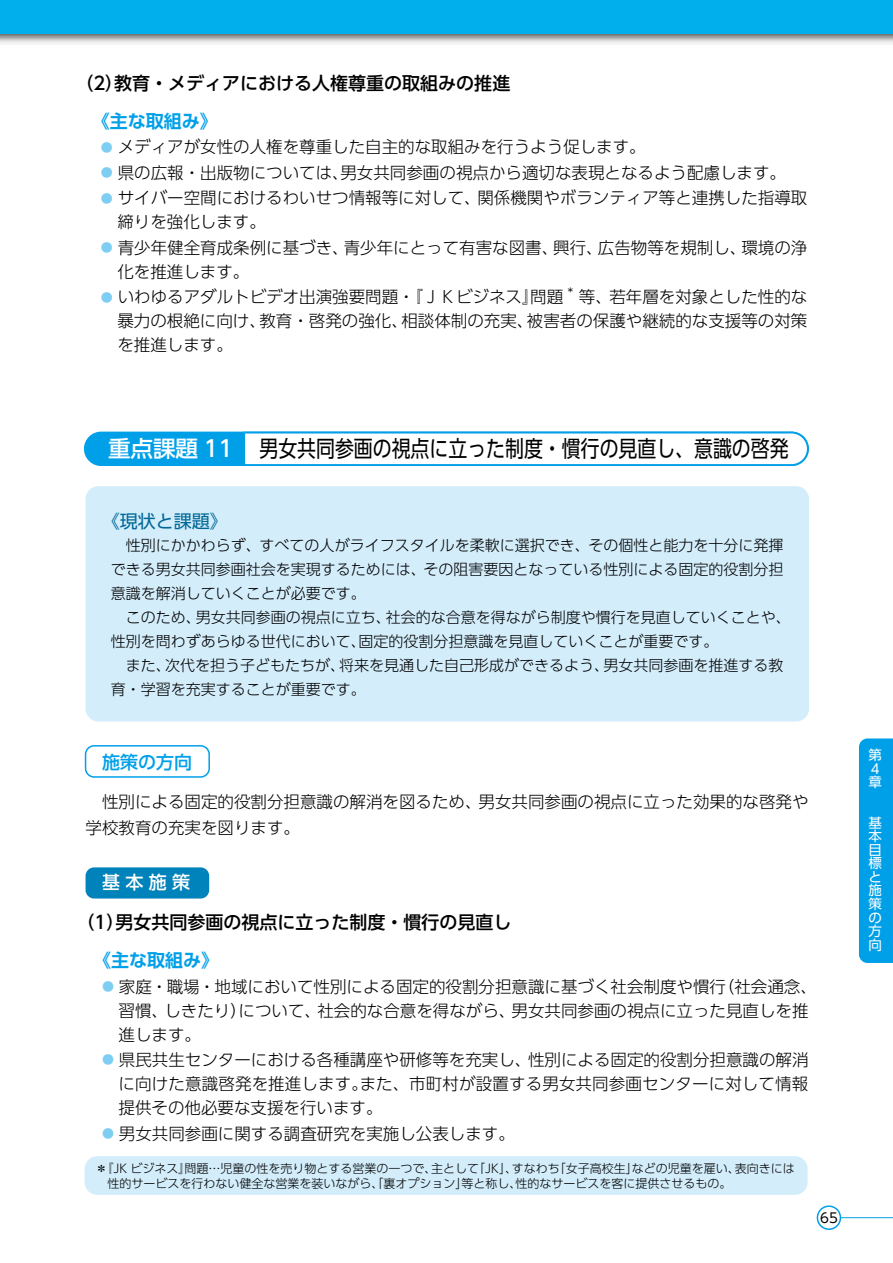
<style>
.page{position:relative;width:893px;height:1263px;background:#fff}
.page>*{position:absolute;margin:0;border:0;box-sizing:border-box;transform-origin:0 0}
.t1{font:22.5px "UD Shin Go Pro";color:#000;scale:.84 1}
.t2{font:500 18px/37.5px "UD Shin Go Pro";color:#000}
.t3{font:18px "UD Shin Go Pro";color:#006896}
.t4{font:500 18px "UD Shin Go Pro";color:#00a0e9}
.t5{font:500 18px "UD Shin Go Pro";color:#fff}
.t6{font:300 16.5px/24px "UD Shin Go Pro";color:#000}
.t7{font:300 15px "UD Shin Go Pro";color:#000}
.t8{font:13.5px/13.5px "UD Shin Go Pro";color:#fff}
.t9{font:13.5px "UD Shin Go Pro";color:#000}
.t10{font:300 12px/15px "UD Shin Go Pro";color:#000}
.s1{font-family:"UD Shin Go Pro De";font-weight:700;color:#00a0e9}
.s2{font-weight:400;font-size:12px;color:#7ecef4}
.s3{font-weight:500;color:#fff}
</style>
<div class="page">
<div style="left:859px;top:738px;width:34px;height:225px;background:#00a0e9"></div>
<div style="left:86px;top:486px;width:723px;height:235px;background:#d3edfb;border-radius:13px"></div>
<div style="left:0;top:0;width:893px;height:34px;background:#00afec"></div>
<hr style="left:829px;top:1217px;width:64px;height:1px;background:#00a0e9">
<div style="left:817px;top:1206px;width:23px;height:23px;background:#fff;border-radius:50%"></div>
<div style="left:817px;top:1205px;width:24px;height:25px;border:2px solid #00a0e9;border-radius:50%"></div>
<div style="left:85px;top:433px;width:723px;height:32px;background:#00a0e9;border-radius:16px"></div>
<svg style="left:242px;top:431px;width:567px;height:35px;background:#dff3fc"></svg>
<div style="left:85px;top:745px;width:125px;height:33px;border:2px solid #00a0e9;border-radius:9px"></div>
<div style="left:86px;top:867px;width:123px;height:31px;background:#0082ba;border-radius:9px"></div>
<div style="left:85px;top:1156px;width:723px;height:39px;background:#d3edfb;border-radius:13px"></div>
<svg style="left:104px;top:465px;width:128px;height:1px"></svg>
<p class="t2" style="left:92px;top:64px;width:420px;text-indent:-17px">（2）教育・メディアにおける人権尊重の取組みの推進<span class="s1">《主な取組み》</span></p>
<p class="t6" style="left:101px;top:135px;width:546px"><span class="s2">●</span> メディアが女性の人権を尊重した自主的な取組みを行うよう促します。</p>
<p class="t6" style="left:101px;top:160px;width:687px"><span class="s2">●</span> 県の広報・出版物については、男女共同参画の視点から適切な表現となるよう配慮します。</p>
<p class="t6" style="left:117px;top:186px;width:691px;text-indent:-17px"><span class="s2">●</span> サイバー空間におけるわいせつ情報等に対して、関係機関やボランティア等と連携した指導取締りを強化します。</p>
<p class="t6" style="left:117px;top:235px;width:691px;text-indent:-17px"><span class="s2">●</span> 青少年健全育成条例に基づき、青少年にとって有害な図書、興行、広告物等を規制し、環境の浄化を推進します。</p>
<p class="t6" style="left:117px;top:285px;width:691px;text-align:justify;text-indent:-17px"><span class="s2">●</span> いわゆるアダルトビデオ出演強要問題・『ＪＫビジネス』問題 <sup>*</sup> 等、若年層を対象とした性的な暴力の根絶に向け、教育・啓発の強化、相談体制の充実、被害者の保護や継続的な支援等の対策を推進します。</p>
<p class="t1" style="left:108px;top:431px;width:812px"><span class="s3">重点課題 11</span> 男女共同参画の視点に立った制度・慣行の見直し、意識の啓発</p>
<p class="t3" style="left:102px;top:506px;width:127px">《現状と課題》</p>
<p class="t7" style="left:126px;top:533px;width:659px">性別にかかわらず、すべての人がライフスタイルを柔軟に選択でき、その個性と能力を十分に発揮</p>
<p class="t7" style="left:111px;top:557px;width:674px">できる男女共同参画社会を実現するためには、その阻害要因となっている性別による固定的役割分担</p>
<p class="t7" style="left:111px;top:581px;width:256px">意識を解消していくことが必要です。</p>
<p class="t7" style="left:126px;top:605px;width:667px">このため、男女共同参画の視点に立ち、社会的な合意を得ながら制度や慣行を見直していくことや、</p>
<p class="t7" style="left:111px;top:629px;width:609px">性別を問わずあらゆる世代において、固定的役割分担意識を見直していくことが重要です。</p>
<p class="t7" style="left:126px;top:653px;width:659px">また、次代を担う子どもたちが、将来を見通した自己形成ができるよう、男女共同参画を推進する教</p>
<p class="t7" style="left:111px;top:677px;width:256px">育・学習を充実することが重要です。</p>
<p class="t4" style="left:102px;top:747px;width:91px">施策の方向</p>
<p class="t6" style="left:86px;top:788px;width:724px;line-height:25.5px;text-indent:16px">性別による固定的役割分担意識の解消を図るため、男女共同参画の視点に立った効果的な啓発や学校教育の充実を図ります。</p>
<p class="t5" style="left:102px;top:867px;width:90px">基本施策</p>
<p class="t2" style="left:93px;top:903px;width:420px;text-indent:-17px">（1）男女共同参画の視点に立った制度・慣行の見直し<span class="s1">《主な取組み》</span></p>
<p class="t6" style="left:119px;top:974px;width:700px;text-indent:-17px"><span class="s2">●</span> 家庭・職場・地域において性別による固定的役割分担意識に基づく社会制度や慣行（社会通念、習慣、しきたり）について、社会的な合意を得ながら、男女共同参画の視点に立った見直しを推進します。</p>
<p class="t6" style="left:119px;top:1047px;width:691px;text-align:justify;text-indent:-17px"><span class="s2">●</span> 県民共生センターにおける各種講座や研修等を充実し、性別による固定的役割分担意識の解消に向けた意識啓発を推進します。また、市町村が設置する男女共同参画センターに対して情報提供その他必要な支援を行います。</p>
<p class="t6" style="left:102px;top:1121px;width:414px"><span class="s2">●</span> 男女共同参画に関する調査研究を実施し公表します。</p>
<p class="t10" style="left:108px;top:1160px;width:689px;text-indent:-12px">＊『JK ビジネス』問題…児童の性を売り物とする営業の一つで、主として「JK」、すなわち「女子高校生」などの児童を雇い、表向きには性的サービスを行わない健全な営業を装いながら、「裏オプション」等と称し、性的なサービスを客に提供させるもの。</p>
<p class="t9" style="left:820px;top:1207px;width:19px">65</p>
<p class="t8" style="left:869px;top:748px;width:15px">第<br>4章</p>
<p class="t8" style="left:869px;top:816px;width:15px;text-align:justify">基本目標と施策の方向</p>
</div>
